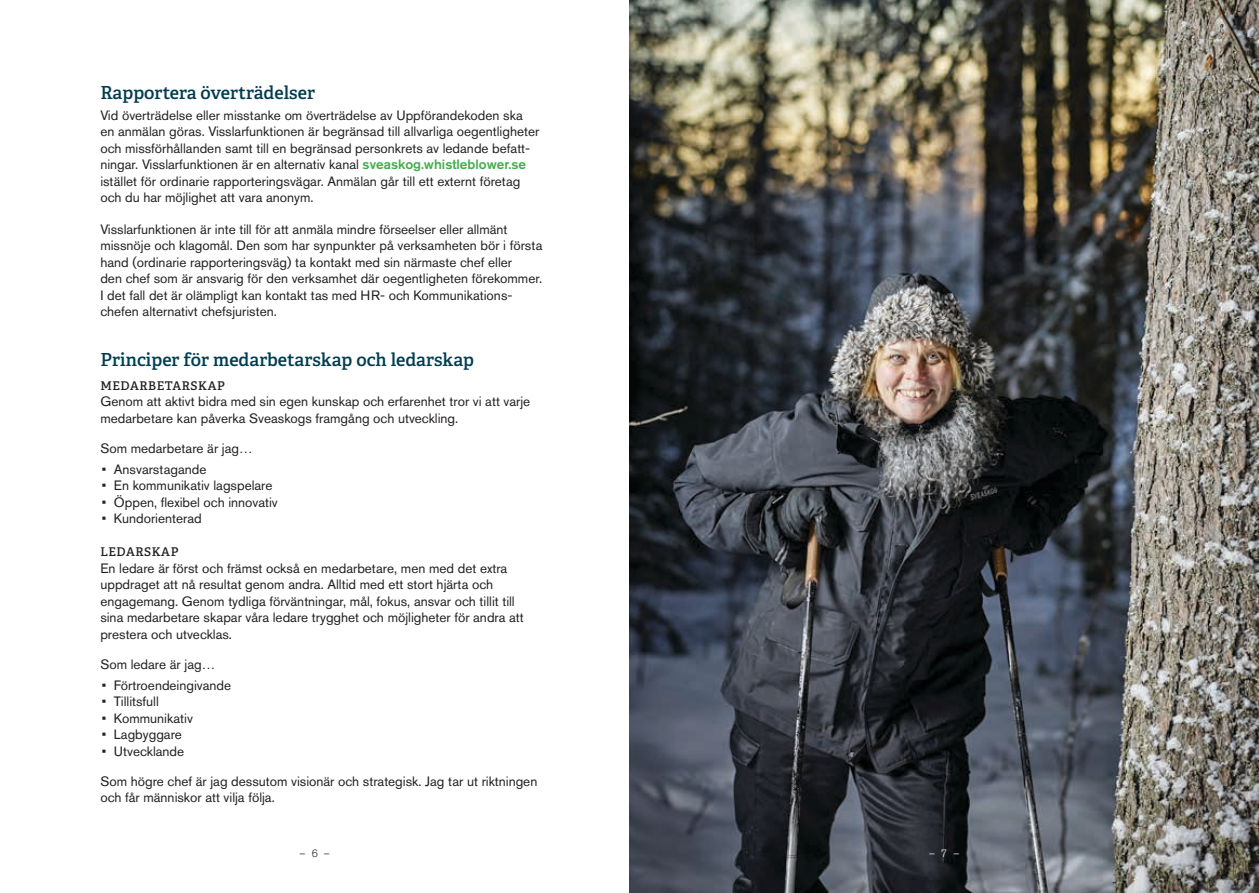
<style>
.page{position:relative;width:1259px;height:893px;background:#fff}
.page>*{position:absolute;margin:0;border:0;box-sizing:border-box;transform-origin:0 0}
.t1{font:600 18px "Adelle";color:#003d50}
.t2{font:13.5px/16.5px "Akzidenz Grotesk Std";color:#231f20}
.t3{font:600 12px "Adelle";letter-spacing:.05em;color:#231f20}
.t4{font:300 10.5px "Akzidenz Grotesk Std";color:#231f20}
.t5{font:300 10.5px "Akzidenz Grotesk Std";color:#fff}
.s1{font-weight:500;color:#41ad49}
</style>
<div class="page">
<img style="left:629px;top:0;width:630px;height:893px">
<h1 class="t1" style="left:100px;top:81px;width:216px">Rapportera överträdelser</h1>
<p class="t2" style="left:100px;top:107px;width:440px">Vid överträdelse eller misstanke om överträdelse av Uppförandekoden ska en anmälan göras. Visslarfunktionen är begränsad till allvarliga oegentligheter och missförhållanden samt till en begränsad personkrets av ledande befatt&shy;ningar. Visslarfunktionen är en alternativ kanal <span class="s1">sveaskog.whistleblower.se </span>istället för ordinarie rapporteringsvägar. Anmälan går till ett externt företag och du har möjlighet att vara anonym.</p>
<p class="t2" style="left:100px;top:221px;width:443px">Visslarfunktionen är inte till för att anmäla mindre förseelser eller allmänt missnöje och klagomål. Den som har synpunkter på verksamheten bör i första hand (ordinarie rapporteringsväg) ta kontakt med sin närmaste chef eller<br>den chef som är ansvarig för den verksamhet där oegentligheten förekommer.<br>I det fall det är olämpligt kan kontakt tas med HR- och Kommunikations&shy;chefen alternativt chefsjuristen.</p>
<h1 class="t1" style="left:100px;top:348px;width:375px">Principer för medarbetarskap och ledarskap</h1>
<p class="t3" style="left:100px;top:378px;width:125px">Medarbetarskap</p>
<p class="t2" style="left:100px;top:393px;width:431px">Genom att aktivt bidra med sin egen kunskap och erfarenhet tror vi att varje medarbetare kan påverka Sveaskogs framgång och utveckling.</p>
<p class="t2" style="left:100px;top:440px;width:154px">Som medarbetare är jag…</p>
<p class="t2" style="left:102px;top:461px;width:106px">• Ansvarstagande</p>
<p class="t2" style="left:102px;top:477px;width:172px">• En kommunikativ lagspelare</p>
<p class="t2" style="left:102px;top:494px;width:177px">• Öppen, flexibel och innovativ</p>
<p class="t2" style="left:102px;top:510px;width:101px">• Kundorienterad</p>
<p class="t3" style="left:100px;top:544px;width:79px">Ledarskap</p>
<p class="t2" style="left:100px;top:560px;width:425px">En ledare är först och främst också en medarbetare, men med det extra uppdraget att nå resultat genom andra. Alltid med ett stort hjärta och engagemang. Genom tydliga förväntningar, mål, fokus, ansvar och tillit till sina medarbetare skapar våra ledare trygghet och möjligheter för andra att prestera och utvecklas.</p>
<p class="t2" style="left:100px;top:656px;width:116px">Som ledare är jag…</p>
<p class="t2" style="left:102px;top:677px;width:131px">• Förtroendeingivande</p>
<p class="t2" style="left:102px;top:693px;width:58px">• Tillitsfull</p>
<p class="t2" style="left:102px;top:710px;width:93px">• Kommunikativ</p>
<p class="t2" style="left:102px;top:726px;width:82px">• Lagbyggare</p>
<p class="t2" style="left:102px;top:743px;width:84px">• Utvecklande</p>
<p class="t2" style="left:100px;top:773px;width:438px">Som högre chef är jag dessutom visionär och strategisk. Jag tar ut riktningen och får människor att vilja följa.</p>
<p class="t4" style="left:300px;top:847px;width:32px">– 6 –</p>
<p class="t5" style="left:929px;top:847px;width:32px">– 7 –</p>
</div>
